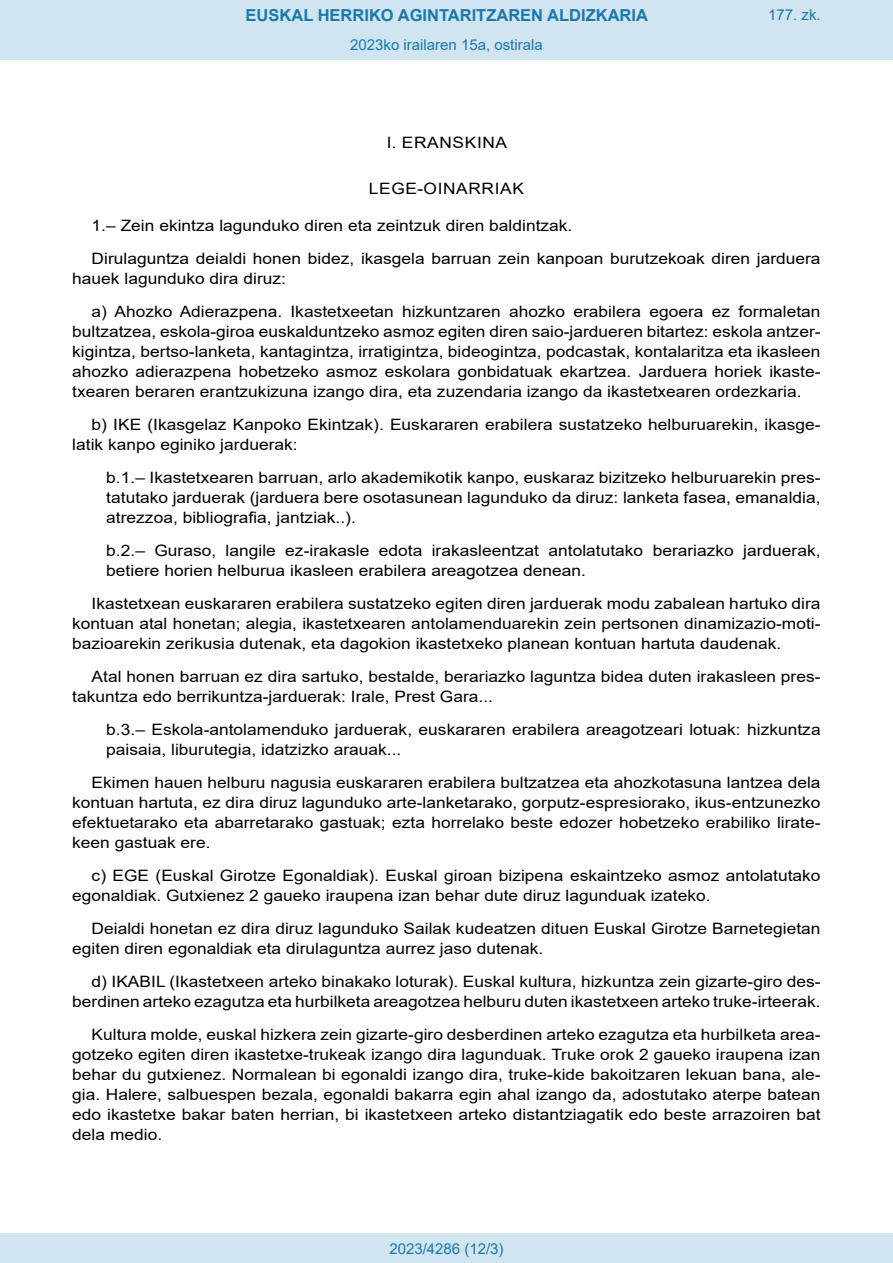
<style>
.page{position:relative;width:893px;height:1263px;background:#fff}
.page>*{position:absolute;margin:0;border:0;box-sizing:border-box;transform-origin:0 0}
.t1{font:700 16.5px "Arial";color:#1879ad}
.BOPVDetalle{font:15.6px/20.1px "Arial";color:#000;scale:1.11 1}
.BOPVDetalle1{font:15.6px/20.1px "Arial";color:#000;scale:1.11 1}
.BOPVClave{font:15.6px "Arial";letter-spacing:.035em;color:#000;scale:1.11 1}
.Paginacion_Centro{font:15px "Arial";color:#1879ad}
</style>
<div class="page">
<div style="left:0;top:0;width:893px;height:60px;background:#d0e5f0"></div>
<div style="left:0;top:1233px;width:893px;height:30px;background:#d0e5f0"></div>
<p class="t1" style="left:246px;top:3px;width:404px">EUSKAL HERRIKO AGINTARITZAREN ALDIZKARIA</p>
<p class="Paginacion_Centro" style="left:350px;top:35px;width:194px">2023ko irailaren 15a, ostirala</p>
<p class="Paginacion_Centro" style="left:768px;top:5px;width:54px">177. zk.</p>
<p class="BOPVClave" style="left:387px;top:132px;width:110px">I. ERANSKINA</p>
<p class="BOPVClave" style="left:369px;top:177px;width:141px">LEGE-OINARRIAK</p>
<p class="BOPVDetalle" style="left:92px;top:215px;width:435px">1.– Zein ekintza lagunduko diren eta zeintzuk diren baldintzak.</p>
<p class="BOPVDetalle" style="left:72px;top:248px;width:676px;text-indent:19px">Dirulaguntza deialdi honen bidez, ikasgela barruan zein kanpoan burutzekoak diren jarduera hauek lagunduko dira diruz:</p>
<p class="BOPVDetalle" style="left:72px;top:301px;width:676px;text-align:justify;text-indent:19px">a) Ahozko Adierazpena. Ikastetxeetan hizkuntzaren ahozko erabilera egoera ez formaletan bultzatzea, eskola-giroa euskalduntzeko asmoz egiten diren saio-jardueren bitartez: eskola antzer&shy;kigintza, bertso-lanketa, kantagintza, irratigintza, bideogintza, podcastak, kontalaritza eta ikasleen ahozko adierazpena hobetzeko asmoz eskolara gonbidatuak ekartzea. Jarduera horiek ikaste&shy;txearen beraren erantzukizuna izango dira, eta zuzendaria izango da ikastetxearen ordezkaria.</p>
<p class="BOPVDetalle" style="left:72px;top:414px;width:676px;text-indent:19px">b) IKE (Ikasgelaz Kanpoko Ekintzak). Euskararen erabilera sustatzeko helburuarekin, ikasge&shy;latik kanpo eginiko jarduerak:</p>
<p class="BOPVDetalle1" style="left:106px;top:467px;width:645px;text-align:justify">b.1.– Ikastetxearen barruan, arlo akademikotik kanpo, euskaraz bizitzeko helburuarekin pres&shy;tatutako jarduerak (jarduera bere osotasunean lagunduko da diruz: lanketa fasea, emanaldia, atrezzoa, bibliografia, jantziak..).</p>
<p class="BOPVDetalle1" style="left:106px;top:540px;width:645px">b.2.– Guraso, langile ez-irakasle edota irakasleentzat antolatutako berariazko jarduerak, betiere horien helburua ikasleen erabilera areagotzea denean.</p>
<p class="BOPVDetalle" style="left:72px;top:593px;width:676px;text-align:justify;text-indent:19px">Ikastetxean euskararen erabilera sustatzeko egiten diren jarduerak modu zabalean hartuko dira kontuan atal honetan; alegia, ikastetxearen antolamenduarekin zein pertsonen dinamizazio-moti&shy;bazioarekin zerikusia dutenak, eta dagokion ikastetxeko planean kontuan hartuta daudenak.</p>
<p class="BOPVDetalle" style="left:72px;top:666px;width:676px;text-indent:19px">Atal honen barruan ez dira sartuko, bestalde, berariazko laguntza bidea duten irakasleen pres&shy;takuntza edo berrikuntza-jarduerak: Irale, Prest Gara...</p>
<p class="BOPVDetalle1" style="left:106px;top:719px;width:645px">b.3.– Eskola-antolamenduko jarduerak, euskararen erabilera areagotzeari lotuak: hizkuntza paisaia, liburutegia, idatzizko arauak...</p>
<p class="BOPVDetalle" style="left:72px;top:772px;width:676px;text-align:justify;text-indent:19px">Ekimen hauen helburu nagusia euskararen erabilera bultzatzea eta ahozkotasuna lantzea dela kontuan hartuta, ez dira diruz lagunduko arte-lanketarako, gorputz-espresiorako, ikus-entzunezko efektuetarako eta abarretarako gastuak; ezta horrelako beste edozer hobetzeko erabiliko lirate&shy;keen gastuak ere.</p>
<p class="BOPVDetalle" style="left:72px;top:865px;width:676px;text-indent:19px">c) EGE (Euskal Girotze Egonaldiak). Euskal giroan bizipena eskaintzeko asmoz antolatutako egonaldiak. Gutxienez 2 gaueko iraupena izan behar dute diruz lagunduak izateko.</p>
<p class="BOPVDetalle" style="left:72px;top:918px;width:676px;text-indent:19px">Deialdi honetan ez dira diruz lagunduko Sailak kudeatzen dituen Euskal Girotze Barnetegietan egiten diren egonaldiak eta dirulaguntza aurrez jaso dutenak.</p>
<p class="BOPVDetalle" style="left:72px;top:971px;width:676px;text-align:right">d) IKABIL (Ikastetxeen arteko binakako loturak). Euskal kultura, hizkuntza zein gizarte-giro des&shy;berdinen arteko ezagutza eta hurbilketa areagotzea helburu duten ikastetxeen arteko truke-irteerak.</p>
<p class="BOPVDetalle" style="left:72px;top:1024px;width:676px;text-align:justify;text-indent:19px">Kultura molde, euskal hizkera zein gizarte-giro desberdinen arteko ezagutza eta hurbilketa area&shy;gotzeko egiten diren ikastetxe-trukeak izango dira lagunduak. Truke orok 2 gaueko iraupena izan behar du gutxienez. Normalean bi egonaldi izango dira, truke-kide bakoitzaren lekuan bana, ale&shy;gia. Halere, salbuespen bezala, egonaldi bakarra egin ahal izango da, adostutako aterpe batean edo ikastetxe bakar baten herrian, bi ikastetxeen arteko distantziagatik edo beste arrazoiren bat dela medio.</p>
<p class="Paginacion_Centro" style="left:389px;top:1238px;width:116px">2023/4286 (12/3)</p>
</div>
